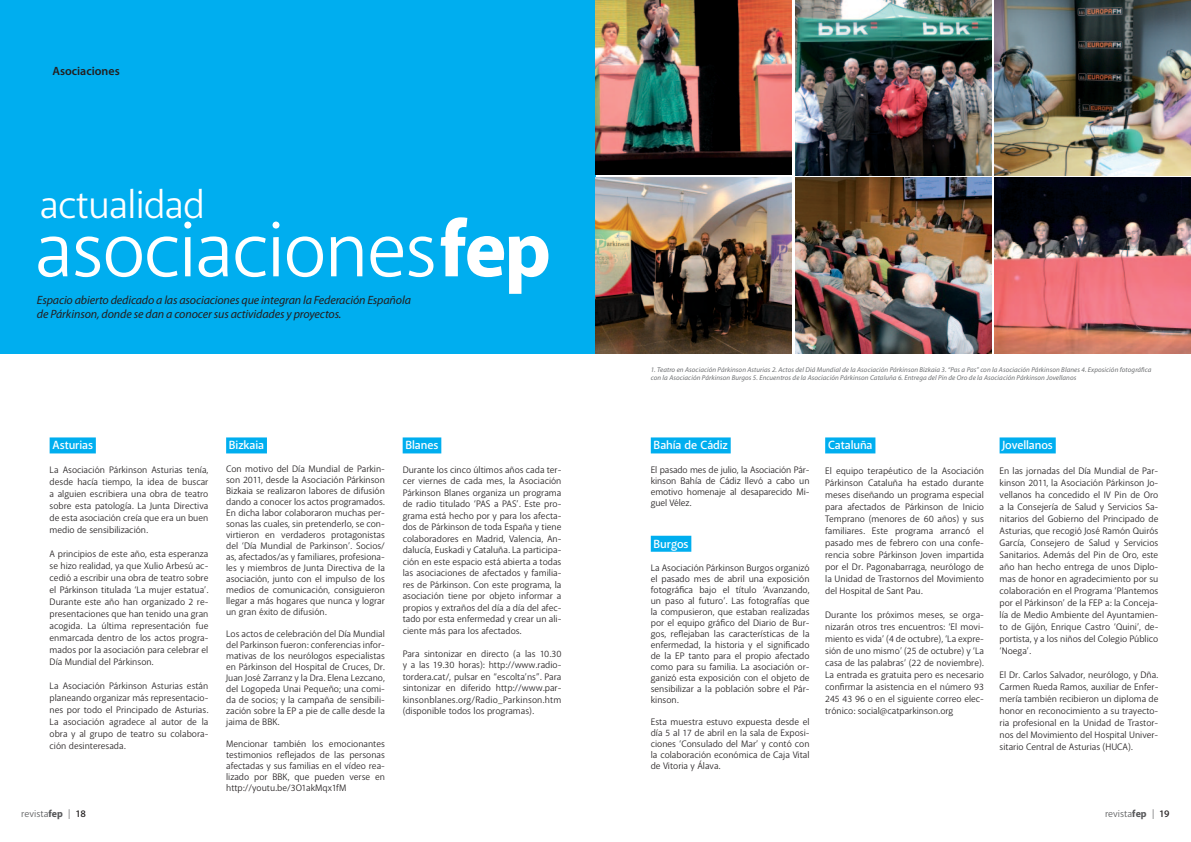
<style>
.page{position:relative;width:1191px;height:842px;background:#fff}
.page>*{position:absolute;margin:0;border:0;box-sizing:border-box;transform-origin:0 0}
.t1{font:80px "Akagi";letter-spacing:-.02em;color:#fff}
.t2{font:40px "Akagi";letter-spacing:-.02em;color:#fff}
.t3{font:italic 12px/14.4px "Myriad Pro";letter-spacing:-.01em;color:#231f20}
.t4{font:600 12px "Akagi";letter-spacing:-.01em;color:#fff}
.t5{font:600 12px "Myriad Pro";color:#231f20}
.t6{font:10px "Akagi";color:#58595b}
.t7{font:9.5px/12px "Akagi";color:#231f20;text-align:justify}
.t8{font:italic 7px/8.4px "Myriad Pro";letter-spacing:.01em;color:#6d6f71}
.s1{font-weight:800}
.s2{font-weight:600;color:#231f20}
</style>
<div class="page">
<div style="left:825px;top:437px;width:50px;height:16px;background:#00aeef"></div>
<div style="left:651px;top:536px;width:40px;height:16px;background:#00aeef"></div>
<div style="left:403px;top:437px;width:38px;height:16px;background:#00aeef"></div>
<div style="left:0;top:0;width:595px;height:353px;background:#00aeef"></div>
<div style="left:226px;top:437px;width:41px;height:16px;background:#00aeef"></div>
<div style="left:651px;top:437px;width:79px;height:16px;background:#00aeef"></div>
<div style="left:50px;top:437px;width:46px;height:16px;background:#00aeef"></div>
<div style="left:999px;top:437px;width:56px;height:16px;background:#00aeef"></div>
<img style="left:595px;top:0;width:197px;height:175px">
<img style="left:595px;top:178px;width:197px;height:175px">
<img style="left:795px;top:0;width:196px;height:175px">
<img style="left:795px;top:178px;width:196px;height:175px">
<img style="left:994px;top:0;width:197px;height:175px">
<img style="left:994px;top:178px;width:197px;height:175px">
<p class="t5" style="left:52px;top:64px;width:69px">Asociaciones</p>
<h2 class="t2" style="left:40px;top:181px;width:167px">actualidad</h2>
<h1 class="t1" style="left:35px;top:201px;width:517px">asociaciones<span class="s1">fep</span></h1>
<p class="t3" style="left:37px;top:292px;width:375px">Espacio abierto dedicado a las asociaciones que integran la Federación Española de Párkinson, donde se dan a conocer sus actividades y proyectos.</p>
<p class="t4" style="left:52px;top:438px;width:42px">Asturias</p>
<p class="t7" style="left:50px;top:464px;width:160px">La Asociación Párkinson Asturias tenía, desde hacía tiempo, la idea de buscar a alguien escribiera una obra de teatro sobre esta patología. La Junta Directiva de esta asociación creía que era un buen medio de sensibilización.</p>
<p class="t7" style="left:50px;top:548px;width:160px">A principios de este año, esta esperanza se hizo realidad, ya que Xulio Arbesú ac&shy;cedió a escribir una obra de teatro sobre el Párkinson titulada ‘La mujer estatua’.<br>Durante este año han organizado 2 re&shy;presentaciones que han tenido una gran acogida. La última representación fue enmarcada dentro de los actos progra&shy;mados por la asociación para celebrar el Día Mundial del Párkinson.</p>
<p class="t7" style="left:50px;top:680px;width:160px">La Asociación Párkinson Asturias están planeando organizar más representacio&shy;nes por todo el Principado de Asturias.<br>La asociación agradece al autor de la obra y al grupo de teatro su colabora&shy;ción desinteresada.</p>
<p class="t4" style="left:229px;top:438px;width:37px">Bizkaia</p>
<p class="t7" style="left:226px;top:463px;width:160px;line-height:11px">Con motivo del Día Mundial de Parkin&shy;son 2011, desde la Asociación Párkinson Bizkaia se realizaron labores de difusión dando a conocer los actos programados.<br>En dicha labor colaboraron muchas per&shy;sonas las cuales, sin pretenderlo, se con&shy;virtieron en verdaderos protagonistas del ‘Día Mundial de Parkinson’. Socios/ as, afectados/as y familiares, profesiona&shy;les y miembros de Junta Directiva de la asociación, junto con el impulso de los medios de comunicación, consiguieron llegar a más hogares que nunca y lograr un gran éxito de difusión.</p>
<p class="t7" style="left:226px;top:628px;width:160px;line-height:11px">Los actos de celebración del Día Mundial del Parkinson fueron: conferencias infor&shy;mativas de los neurólogos especialistas en Párkinson del Hospital de Cruces, Dr.<br>Juan José Zarranz y la Dra. Elena Lezcano, del Logopeda Unai Pequeño; una comi&shy;da de socios; y la campaña de sensibili&shy;zación sobre la EP a pie de calle desde la jaima de BBK.</p>
<p class="t7" style="left:226px;top:738px;width:160px;line-height:11px">Mencionar también los emocionantes testimonios reflejados de las personas afectadas y sus familias en el vídeo rea&shy;lizado por BBK, que pueden verse en http://youtu.be/3O1akMqx1fM</p>
<p class="t4" style="left:405px;top:438px;width:34px">Blanes</p>
<p class="t7" style="left:403px;top:464px;width:160px;line-height:11.5px">Durante los cinco últimos años cada ter&shy;cer viernes de cada mes, la Asociación Párkinson Blanes organiza un programa de radio titulado ‘PAS a PAS’. Este pro&shy;grama está hecho por y para los afecta&shy;dos de Párkinson de toda España y tiene colaboradores en Madrid, Valencia, An&shy;dalucía, Euskadi y Cataluña. La participa&shy;ción en este espacio está abierta a todas las asociaciones de afectados y familia&shy;res de Párkinson. Con este programa, la asociación tiene por objeto informar a propios y extraños del día a día del afec&shy;tado por esta enfermedad y crear un ali&shy;ciente más para los afectados.</p>
<p class="t7" style="left:403px;top:648px;width:160px;line-height:11.5px">Para sintonizar en directo (a las 10.30 y a las 19.30 horas): http://www.radio&shy;tordera.cat/, pulsar en “escolta’ns”. Para sintonizar en diferido http://www.par&shy;kinsonblanes.org/Radio_Parkinson.htm (disponible todos los programas).</p>
<p class="t8" style="left:651px;top:365px;width:502px">1. Teatro en Asociación Párkinson Asturias 2. Actos del Diá Mundial de la Asociación Párkinson Bizkaia 3. “Pas a Pas” con la Asociación Párkinson Blanes 4. Exposición fotográfica con la Asociación Párkinson Burgos 5. Encuentros de la Asociación Párkinson Cataluña 6. Entrega del Pin de Oro de la Asociación Párkinson Jovellanos</p>
<p class="t4" style="left:653px;top:438px;width:76px">Bahía de Cádiz</p>
<p class="t7" style="left:651px;top:464px;width:160px;line-height:11px">El pasado mes de julio, la Asociación Pár&shy;kinson Bahía de Cádiz llevó a cabo un emotivo homenaje al desaparecido Mi&shy;guel Vélez.</p>
<p class="t4" style="left:653px;top:536px;width:36px">Burgos</p>
<p class="t7" style="left:651px;top:562px;width:160px;line-height:11px">La Asociación Párkinson Burgos organizó el pasado mes de abril una exposición fotográfica bajo el título ‘Avanzando, un paso al futuro’. Las fotografías que la compusieron, que estaban realizadas por el equipo gráfico del Diario de Bur&shy;gos, reflejaban las características de la enfermedad, la historia y el significado de la EP tanto para el propio afectado como para su familia. La asociación or&shy;ganizó esta exposición con el objeto de sensibilizar a la población sobre el Pár&shy;kinson.</p>
<p class="t7" style="left:651px;top:716px;width:160px;line-height:11px">Esta muestra estuvo expuesta desde el día 5 al 17 de abril en la sala de Exposi&shy;ciones ‘Consulado del Mar’ y contó con la colaboración económica de Caja Vital de Vitoria y Álava.</p>
<p class="t4" style="left:828px;top:438px;width:46px">Cataluña</p>
<p class="t7" style="left:825px;top:465px;width:160px">El equipo terapéutico de la Asociación Párkinson Cataluña ha estado durante meses diseñando un programa especial para afectados de Párkinson de Inicio Temprano (menores de 60 años) y sus familiares. Este programa arrancó el pasado mes de febrero con una confe&shy;rencia sobre Párkinson Joven impartida por el Dr. Pagonabarraga, neurólogo de la Unidad de Trastornos del Movimiento del Hospital de Sant Pau.</p>
<p class="t7" style="left:825px;top:609px;width:160px">Durante los próximos meses, se orga&shy;nizarán otros tres encuentros: ‘El movi&shy;miento es vida’ (4 de octubre), ‘La expre&shy;sión de uno mismo’ (25 de octubre) y ‘La casa de las palabras’ (22 de noviembre).<br>La entrada es gratuita pero es necesario confirmar la asistencia en el número 93<br>245 43 96 o en el siguiente correo elec&shy;trónico: social@catparkinson.org</p>
<p class="t4" style="left:1002px;top:438px;width:52px">Jovellanos</p>
<p class="t7" style="left:999px;top:465px;width:160px">En las jornadas del Día Mundial de Par&shy;kinson 2011, la Asociación Párkinson Jo&shy;vellanos ha concedido el IV Pin de Oro a la Consejería de Salud y Servicios Sa&shy;nitarios del Gobierno del Principado de Asturias, que recogió José Ramón Quirós García, Consejero de Salud y Servicios Sanitarios. Además del Pin de Oro, este año han hecho entrega de unos Diplo&shy;mas de honor en agradecimiento por su colaboración en el Programa ‘Plantemos por el Párkinson’ de la FEP a: la Conceja&shy;lía de Medio Ambiente del Ayuntamien&shy;to de Gijón, Enrique Castro ‘Quini’, de&shy;portista, y a los niños del Colegio Público ‘Noega’.</p>
<p class="t7" style="left:999px;top:669px;width:160px">El Dr. Carlos Salvador, neurólogo, y Dña.<br>Carmen Rueda Ramos, auxiliar de Enfer&shy;mería también recibieron un diploma de honor en reconocimiento a su trayecto&shy;ria profesional en la Unidad de Trastor&shy;nos del Movimiento del Hospital Univer&shy;sitario Central de Asturias (HUCA).</p>
<p class="t6" style="left:21px;top:808px;width:66px">revista<span class="s1">fep</span> | <span class="s2">18</span></p>
<p class="t6" style="left:1105px;top:808px;width:66px">revista<span class="s1">fep</span> | <span class="s2">19</span></p>
</div>
